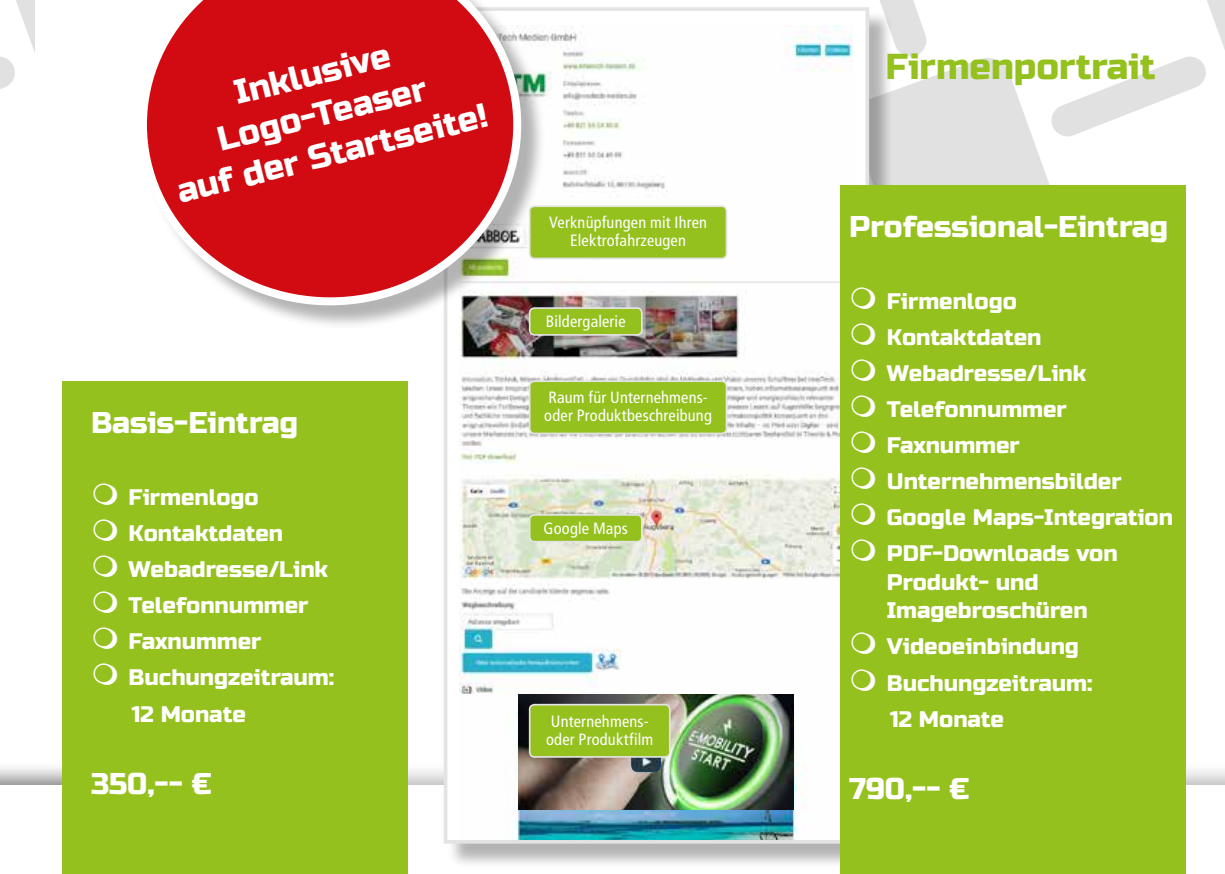
<style>
.page{position:relative;width:1225px;height:874px;background:#fff}
.page>*{position:absolute;margin:0;border:0;box-sizing:border-box;transform-origin:0 0}
.t1{font:36px "Russo One";color:#95c11f}
.t2{font:34px/40.8px "Russo One";color:#fff;text-align:center}
.t3{font:30px "Russo One";color:#fff}
.t4{font:22.4px/36px "Russo One";color:#fff}
.t5{font:condensed 16.4px/18px "Frutiger LT Pro";letter-spacing:.015em;color:#fff}
</style>
<div class="page">
<svg style="left:0;top:0;width:34px;height:89px"></svg>
<div style="left:0;top:760px;width:1225px;height:113px;background:#000;opacity:.3"></div>
<div style="left:0;top:785px;width:1225px;height:88px;background:#fff"></div>
<div style="left:447px;top:10px;width:447px;height:858px;background:#000;opacity:.3"></div>
<div style="left:445px;top:9px;width:422px;height:832px;background:#fff"></div>
<img style="left:460px;top:25px;width:346px;height:813px">
<div style="left:529px;top:206px;width:197px;height:52px;background:#95c11f;border-radius:5px"></div>
<div style="left:529px;top:205px;width:198px;height:54px;border:2px solid #e3e3e3;border-radius:5px"></div>
<div style="left:529px;top:381px;width:197px;height:52px;background:#95c11f;border-radius:5px"></div>
<div style="left:529px;top:380px;width:198px;height:54px;border:2px solid #e3e3e3;border-radius:5px"></div>
<div style="left:529px;top:308px;width:113px;height:27px;background:#95c11f;border-radius:5px"></div>
<div style="left:529px;top:307px;width:113px;height:28px;border:2px solid #e3e3e3;border-radius:5px"></div>
<div style="left:529px;top:514px;width:113px;height:27px;background:#95c11f;border-radius:5px"></div>
<div style="left:529px;top:514px;width:113px;height:28px;border:2px solid #e3e3e3;border-radius:5px"></div>
<img style="left:518px;top:694px;width:275px;height:115px">
<img style="left:631px;top:757px;width:30px;height:14px">
<div style="left:529px;top:704px;width:141px;height:52px;background:#95c11f;border-radius:5px"></div>
<div style="left:529px;top:703px;width:141px;height:54px;border:2px solid #e3e3e3;border-radius:5px"></div>
<div style="left:840px;top:185px;width:346px;height:688px;background:#95c11f"></div>
<div style="left:62px;top:381px;width:346px;height:492px;background:#95c11f"></div>
<div style="left:142px;top:0;width:404px;height:329px;background:#000;opacity:.3"></div>
<svg style="left:142px;top:0;width:379px;height:305px;background:#d6383d"></svg>
<svg style="left:697px;top:0;width:528px;height:606px"></svg>
<h2 class="t2" style="left:153px;top:93px;width:320px;rotate:-14deg">Inklusive<br>Logo-Teaser<br>auf der Startseite!</h2>
<h3 class="t3" style="left:91px;top:405px;width:209px">Basis-Eintrag</h3>
<p class="t4" style="left:129px;top:480px;width:207px">Firmenlogo<br>Kontaktdaten<br>Webadresse/Link<br>Telefonnummer<br>Faxnummer<br>Buchungzeitraum:<br>12 Monate</p>
<h3 class="t3" style="left:91px;top:765px;width:122px">350,-- €</h3>
<p class="t5" style="left:549px;top:214px;width:159px;text-align:center">Verknüpfungen mit Ihren<br>Elektrofahrzeugen</p>
<p class="t5" style="left:546px;top:312px;width:81px">Bildergalerie</p>
<p class="t5" style="left:544px;top:388px;width:169px">Raum für Unternehmens&shy;oder Produktbeschreibung</p>
<p class="t5" style="left:543px;top:519px;width:86px">Google Maps</p>
<p class="t5" style="left:546px;top:712px;width:109px">Unternehmens&shy;oder Produktfilm</p>
<h1 class="t1" style="left:885px;top:45px;width:271px">Firmenportrait</h1>
<h3 class="t3" style="left:849px;top:209px;width:320px">Professional-Eintrag</h3>
<p class="t4" style="left:887px;top:284px;width:287px">Firmenlogo<br>Kontaktdaten<br>Webadresse/Link<br>Telefonnummer<br>Faxnummer<br>Unternehmensbilder<br>Google Maps-Integration<br>PDF-Downloads von</p>
<p class="t4" style="left:887px;top:568px;width:202px;line-height:28.6px">Produkt- und<br>Imagebroschüren</p>
<p class="t4" style="left:887px;top:629px;width:207px">Videoeinbindung<br>Buchungzeitraum:<br>12 Monate</p>
<h3 class="t3" style="left:849px;top:770px;width:121px">790,-- €</h3>
</div>
